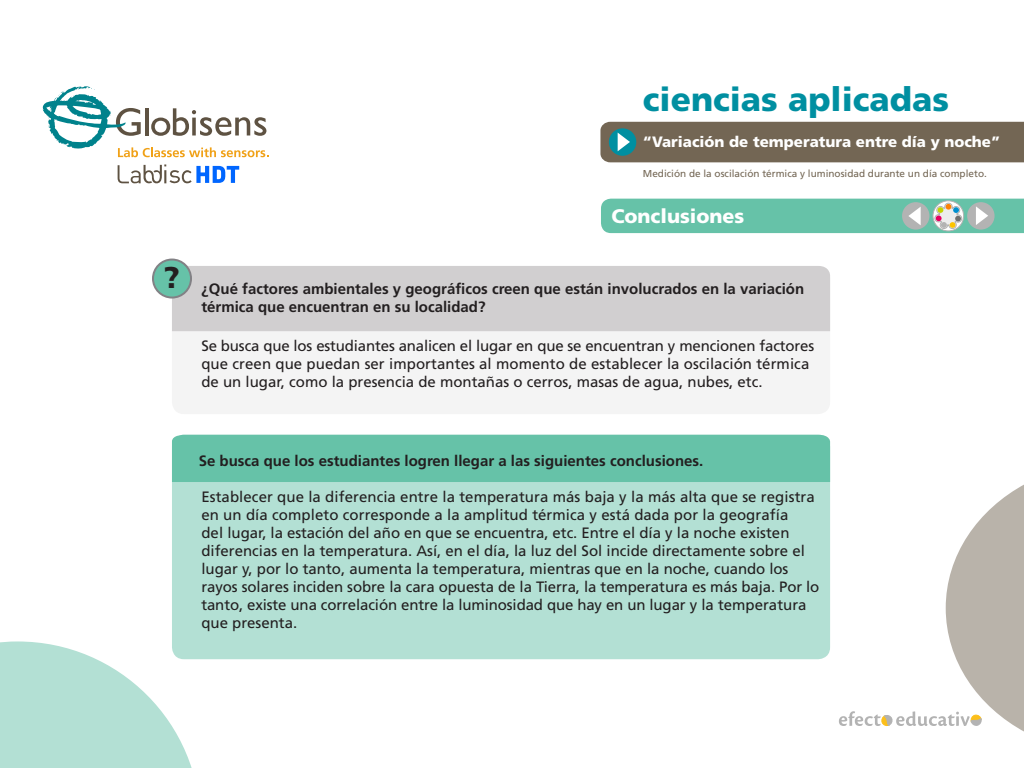
<style>
.page{position:relative;width:1024px;height:768px;background:#fff}
.page>*{position:absolute;margin:0;border:0;box-sizing:border-box;transform-origin:0 0}
.t1{font:900 33.3px "Frutiger";color:#008fa1}
.t2{font:900 19.6px "Frutiger";color:#fff}
.t3{font:15px/18px "Frutiger";color:#231f20}
.t4{font:700 15px/18px "Frutiger";color:#231f20}
.t5{font:900 15px "Frutiger";color:#fff}
.t6{font:10px "Frutiger";color:#736654}
</style>
<div class="page">
<svg style="left:0;top:641px;width:200px;height:127px"></svg>
<svg style="left:839px;top:484px;width:185px;height:248px"></svg>
<svg style="left:42px;top:86px;width:226px;height:71px"></svg>
<svg style="left:118px;top:164px;width:121px;height:20px"></svg>
<div style="left:172px;top:266px;width:658px;height:148px;background:#f4f4f4;border-radius:12px"></div>
<div style="left:172px;top:266px;width:658px;height:65px;background:#d1cfd0"></div>
<div style="left:153px;top:260px;width:38px;height:38px;background:#66c2a8;border-radius:50%"></div>
<div style="left:152px;top:259px;width:40px;height:40px;border:2px solid #828185;border-radius:50%"></div>
<div style="left:172px;top:435px;width:658px;height:224px;background:#b3e0d4;border-radius:12px"></div>
<div style="left:172px;top:435px;width:658px;height:47px;background:#66c2a8"></div>
<svg style="left:601px;top:199px;width:423px;height:34px"></svg>
<div style="left:600px;top:122px;width:424px;height:40px;background:#736654"></div>
<h1 class="t1" style="left:643px;top:80px;width:308px">ciencias aplicadas</h1>
<p class="t5" style="left:643px;top:133px;width:359px">“Variación de temperatura entre día y noche”</p>
<p class="t6" style="left:643px;top:167px;width:345px">Medición de la oscilación térmica y luminosidad durante un día completo.</p>
<h2 class="t2" style="left:611px;top:204px;width:135px">Conclusiones</h2>
<p class="t4" style="left:201px;top:279px;width:604px;text-indent:-38px"><sup>?</sup> ¿Qué factores ambientales y geográficos creen que están involucrados en la variación térmica que encuentran en su localidad?</p>
<p class="t3" style="left:201px;top:337px;width:614px">Se busca que los estudiantes analicen el lugar en que se encuentran y mencionen factores que creen que puedan ser importantes al momento de establecer la oscilación térmica de un lugar, como la presencia de montañas o cerros, masas de agua, nubes, etc.</p>
<p class="t4" style="left:199px;top:452px;width:506px">Se busca que los estudiantes logren llegar a las siguientes conclusiones.</p>
<p class="t3" style="left:201px;top:488px;width:619px">Establecer que la diferencia entre la temperatura más baja y la más alta que se registra en un día completo corresponde a la amplitud térmica y está dada por la geografía<br>del lugar, la estación del año en que se encuentra, etc. Entre el día y la noche existen diferencias en la temperatura. Así, en el día, la luz del Sol incide directamente sobre el lugar y, por lo tanto, aumenta la temperatura, mientras que en la noche, cuando los rayos solares inciden sobre la cara opuesta de la Tierra, la temperatura es más baja. Por lo tanto, existe una correlación entre la luminosidad que hay en un lugar y la temperatura que presenta.</p>
</div>
